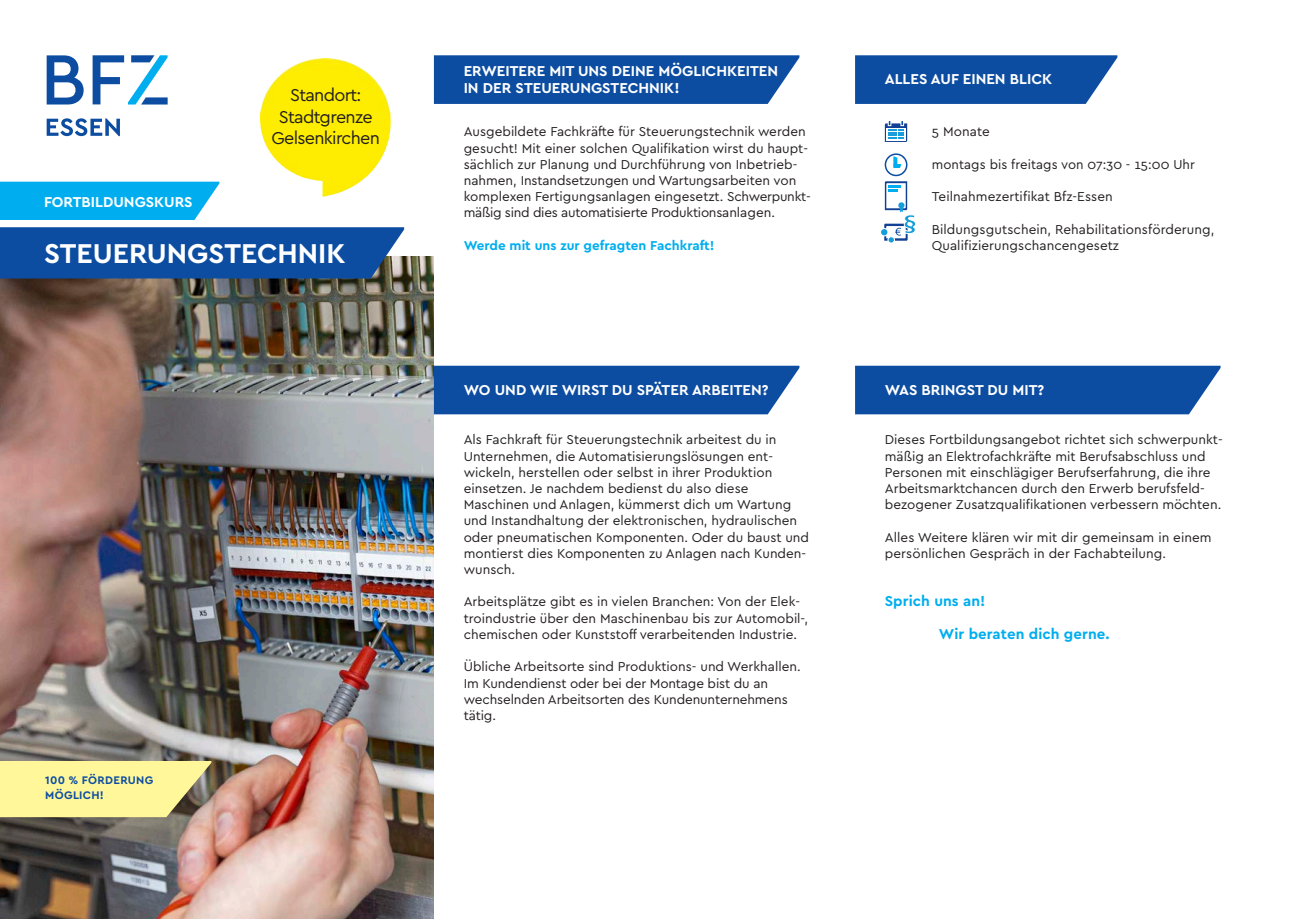
<style>
.page{position:relative;width:1289px;height:919px;background:#fff}
.page>*{position:absolute;margin:0;border:0;box-sizing:border-box;transform-origin:0 0}
.Bodytype_kleiner_Ein{font:700 28.5px "Cera Pro";color:#fff}
.t1{font:18px "Cera Pro";letter-spacing:-.04em;color:#231f20}
.Bodytype_kleiner_Ein-2{font:700 15px/17.2px "Cera Pro";color:#fff}
.Bodytype_9p{font:700 15px "Cera Pro";letter-spacing:.005em;color:#00aeef}
.Head_Bodytype{font:13.5px/16.2px "Cera Pro";color:#231f20}
.Bodytype{font:13.5px/16.2px "Cera Pro";color:#231f20}
.Bodytype_9p-2{font:13.5px/16.2px "Cera Pro";letter-spacing:.005em;color:#231f20}
.Bodytype-2{font:700 13.5px "Cera Pro";color:#00aeef}
.t2{font:700 11.55px "Cera Pro";letter-spacing:.03em;color:#0d4da1}
</style>
<div class="page">
<img style="left:0;top:256px;width:434px;height:662px">
<svg style="left:47px;top:55px;width:37px;height:49px"></svg>
<svg style="left:93px;top:55px;width:75px;height:49px"></svg>
<svg style="left:47px;top:118px;width:73px;height:18px"></svg>
<div style="left:0;top:182px;width:219px;height:38px;background:#00aeef"></div>
<div style="left:0;top:227px;width:404px;height:51px;background:#0d4da1"></div>
<svg style="left:0;top:761px;width:211px;height:56px;background:#f0e894"></svg>
<svg style="left:434px;top:55px;width:365px;height:49px;background:#1855a5"></svg>
<svg style="left:855px;top:55px;width:262px;height:49px;background:#1c58a6"></svg>
<svg style="left:884px;top:121px;width:23px;height:21px"></svg>
<svg style="left:884px;top:153px;width:23px;height:23px"></svg>
<div style="left:886px;top:155px;width:20px;height:20px;background:#fff;border-radius:50%"></div>
<svg style="left:893px;top:156px;width:8px;height:12px"></svg>
<div style="left:880px;top:228px;width:8px;height:8px;background:#159eda;border-radius:50%"></div>
<div style="left:880px;top:228px;width:8px;height:8px;border:1px solid #fff;border-radius:50%"></div>
<svg style="left:884px;top:181px;width:32px;height:62px"></svg>
<div style="left:434px;top:365px;width:365px;height:49px;background:#0d4da1"></div>
<div style="left:855px;top:365px;width:365px;height:49px;background:#0d4da1"></div>
<img style="left:261px;top:59px;width:129px;height:137px">
<p class="Bodytype_kleiner_Ein-2" style="left:44px;top:193px;width:150px">FORTBILDUNGSKURS</p>
<p class="t1" style="left:290px;top:83px;width:73px">Standort:</p>
<p class="t1" style="left:279px;top:104px;width:95px">Stadtgrenze</p>
<p class="t1" style="left:271px;top:126px;width:110px">Gelsenkirchen</p>
<p class="Bodytype_kleiner_Ein" style="left:44px;top:234px;width:303px">STEUERUNGSTECHNIK</p>
<p class="t2" style="left:45px;top:772px;width:110px">100 % FÖRDERUNG</p>
<p class="t2" style="left:45px;top:787px;width:60px">MÖGLICH!</p>
<p class="Bodytype_kleiner_Ein-2" style="left:463px;top:62px;width:316px">ERWEITERE MIT UNS DEINE MÖGLICHKEITEN<br>IN DER STEUERUNGSTECHNIK!</p>
<p class="Bodytype_kleiner_Ein-2" style="left:884px;top:70px;width:169px">ALLES AUF EINEN BLICK</p>
<p class="Bodytype_9p-2" style="left:931px;top:123px;width:59px">5 Monate</p>
<p class="Bodytype_9p-2" style="left:931px;top:155px;width:264px">montags bis freitags von 07:30 - 15:00 Uhr</p>
<p class="Bodytype_9p-2" style="left:931px;top:188px;width:182px">Teilnahmezertifikat Bfz-Essen</p>
<p class="Bodytype_9p-2" style="left:931px;top:220px;width:284px">Bildungsgutschein, Rehabilitationsförderung,<br>Qualifizierungschancengesetz</p>
<p class="Bodytype" style="left:463px;top:123px;width:348px">Ausgebildete Fachkräfte für Steuerungstechnik werden gesucht! Mit einer solchen Qualifikation wirst du haupt&shy;sächlich zur Planung und Durchführung von Inbetrieb&shy;nahmen, Instandsetzungen und Wartungsarbeiten von komplexen Fertigungsanlagen eingesetzt. Schwerpunkt&shy;mäßig sind dies automatisierte Produktionsanlagen.</p>
<p class="Bodytype-2" style="left:463px;top:236px;width:252px">Werde mit uns zur gefragten Fachkraft!</p>
<p class="Bodytype_kleiner_Ein-2" style="left:463px;top:380px;width:306px">WO UND WIE WIRST DU SPÄTER ARBEITEN?</p>
<p class="Head_Bodytype" style="left:463px;top:431px;width:347px">Als Fachkraft für Steuerungstechnik arbeitest du in Unternehmen, die Automatisierungslösungen ent&shy;wickeln, herstellen oder selbst in ihrer Produktion einsetzen. Je nachdem bedienst du also diese Maschinen und Anlagen, kümmerst dich um Wartung und Instandhaltung der elektronischen, hydraulischen oder pneumatischen Komponenten. Oder du baust und montierst dies Komponenten zu Anlagen nach Kunden&shy;wunsch.</p>
<p class="Head_Bodytype" style="left:463px;top:593px;width:346px">Arbeitsplätze gibt es in vielen Branchen: Von der Elek&shy;troindustrie über den Maschinenbau bis zur Automobil-, chemischen oder Kunststoff verarbeitenden Industrie.</p>
<p class="Head_Bodytype" style="left:463px;top:658px;width:338px">Übliche Arbeitsorte sind Produktions- und Werkhallen.<br>Im Kundendienst oder bei der Montage bist du an wechselnden Arbeitsorten des Kundenunternehmens tätig.</p>
<p class="Bodytype_kleiner_Ein-2" style="left:884px;top:380px;width:161px">WAS BRINGST DU MIT?</p>
<p class="Head_Bodytype" style="left:884px;top:431px;width:339px">Dieses Fortbildungsangebot richtet sich schwerpunkt&shy;mäßig an Elektrofachkräfte mit Berufsabschluss und Personen mit einschlägiger Berufserfahrung, die ihre Arbeitsmarktchancen durch den Erwerb berufsfeld&shy;bezogener Zusatzqualifikationen verbessern möchten.</p>
<p class="Bodytype_9p-2" style="left:884px;top:528px;width:328px">Alles Weitere klären wir mit dir gemeinsam in einem persönlichen Gespräch in der Fachabteilung.</p>
<p class="Bodytype_9p" style="left:884px;top:591px;width:102px">Sprich uns an!</p>
<p class="Bodytype_9p" style="left:938px;top:623px;width:172px">Wir beraten dich gerne.</p>
</div>
